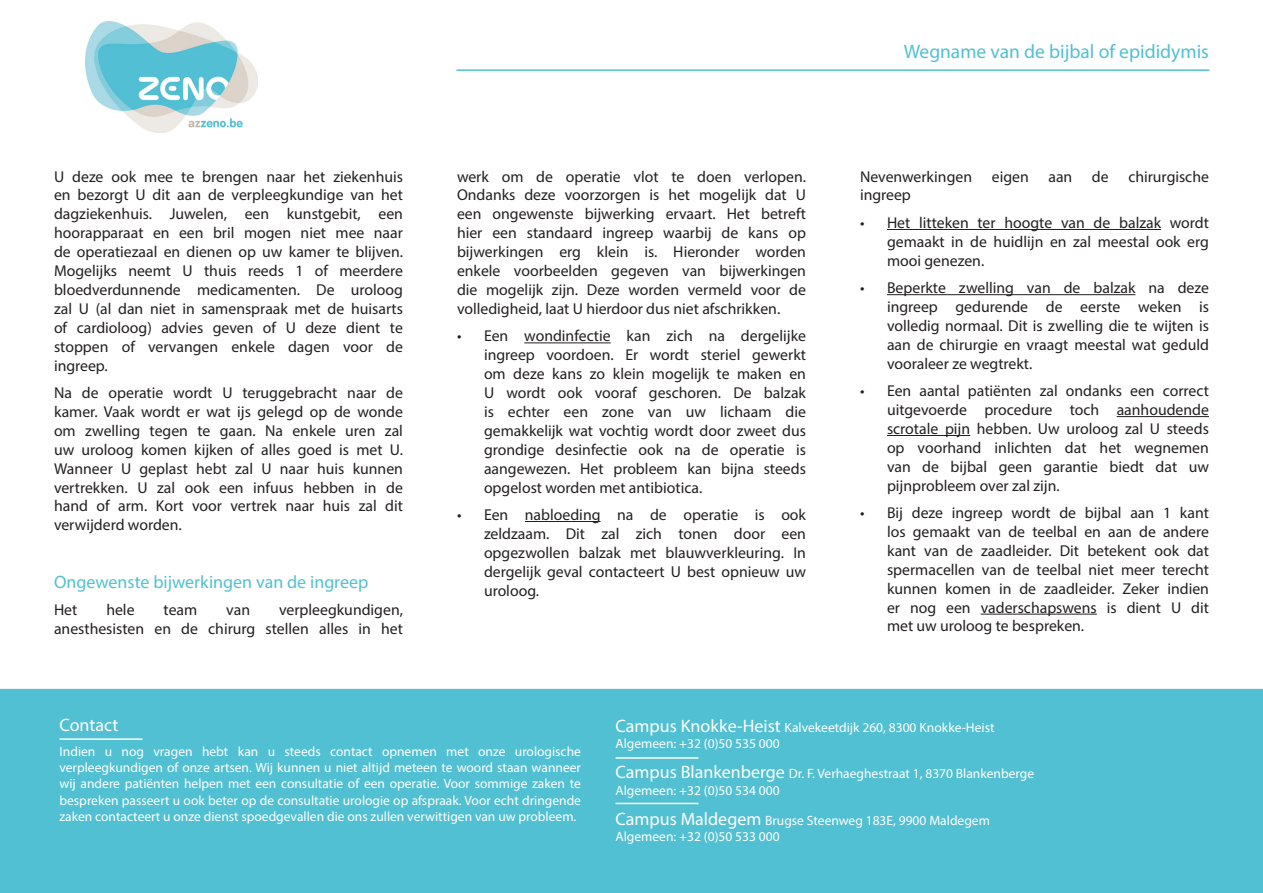
<style>
.page{position:relative;width:1263px;height:893px;background:#fff}
.page>*{position:absolute;margin:0;border:0;box-sizing:border-box;transform-origin:0 0}
.Paginatitel{font:19.5px "Myriad Pro";color:#51c0d3}
.Tussentitel{font:18px "Myriad Pro";color:#51c0d3}
.t1{font:18px "Myriad Pro";color:#fff}
.Normale_Tekst{font:15.75px/18.9px "Myriad Pro";color:#231f20;text-align:justify}
.Tussentitel_2{font:15.75px/18.9px "Myriad Pro";color:#231f20}
.t2{font:13.5px/16.2px "Myriad Pro";color:#fff}
.s1{font-size:18px}
</style>
<div class="page">
<hr style="left:457px;top:69px;width:752px;height:2px;background:#51c0d3">
<img style="left:85px;top:21px;width:173px;height:112px">
<div style="left:0;top:689px;width:1263px;height:204px;background:#51c0d3"></div>
<hr style="left:615px;top:757px;width:83px;height:2px;background:#fff">
<hr style="left:60px;top:738px;width:82px;height:2px;background:#fff">
<hr style="left:615px;top:803px;width:83px;height:1px;background:#fff">
<hr style="left:524px;top:342px;width:87px;height:1px;background:#231f20">
<hr style="left:525px;top:521px;width:75px;height:1px;background:#231f20">
<hr style="left:887px;top:229px;width:274px;height:1px;background:#231f20">
<hr style="left:887px;top:294px;width:248px;height:1px;background:#231f20">
<hr style="left:1117px;top:416px;width:92px;height:1px;background:#231f20">
<hr style="left:887px;top:435px;width:83px;height:1px;background:#231f20">
<hr style="left:981px;top:614px;width:116px;height:1px;background:#231f20">
<p class="Normale_Tekst" style="left:54px;top:167px;width:350px">U deze ook mee te brengen naar het ziekenhuis en bezorgt U dit aan de verpleegkundige van het dagziekenhuis. Juwelen, een kunstgebit, een hoorapparaat en een bril mogen niet mee naar de operatiezaal en dienen op uw kamer te blijven.<br>Mogelijks neemt U thuis reeds 1 of meerdere bloedverdunnende medicamenten. De uroloog zal U (al dan niet in samenspraak met de huisarts of cardioloog) advies geven of U deze dient te stoppen of vervangen enkele dagen voor de ingreep.</p>
<p class="Normale_Tekst" style="left:54px;top:383px;width:350px">Na de operatie wordt U teruggebracht naar de kamer. Vaak wordt er wat ijs gelegd op de wonde om zwelling tegen te gaan. Na enkele uren zal uw uroloog komen kijken of alles goed is met U.<br>Wanneer U geplast hebt zal U naar huis kunnen vertrekken. U zal ook een infuus hebben in de hand of arm. Kort voor vertrek naar huis zal dit verwijderd worden.</p>
<p class="Tussentitel" style="left:54px;top:571px;width:316px">Ongewenste bijwerkingen van de ingreep</p>
<p class="Normale_Tekst" style="left:54px;top:600px;width:25px">Het</p>
<p class="Normale_Tekst" style="left:106px;top:600px;width:30px">hele</p>
<p class="Normale_Tekst" style="left:164px;top:600px;width:35px">team</p>
<p class="Normale_Tekst" style="left:226px;top:600px;width:25px">van</p>
<p class="Normale_Tekst" style="left:54px;top:600px;width:350px;text-align:right">verpleegkundigen,<br>anesthesisten en de chirurg stellen alles in het</p>
<p class="Normale_Tekst" style="left:457px;top:167px;width:350px">werk om de operatie vlot te doen verlopen.<br>Ondanks deze voorzorgen is het mogelijk dat U een ongewenste bijwerking ervaart. Het betreft hier een standaard ingreep waarbij de kans op bijwerkingen erg klein is. Hieronder worden enkele voorbeelden gegeven van bijwerkingen die mogelijk zijn. Deze worden vermeld voor de volledigheid, laat U hierdoor dus niet afschrikken.</p>
<p class="Normale_Tekst" style="left:484px;top:326px;width:323px;text-indent:-27px">• Een wondinfectie kan zich na dergelijke ingreep voordoen. Er wordt steriel gewerkt om deze kans zo klein mogelijk te maken en U wordt ook vooraf geschoren. De balzak is echter een zone van uw lichaam die gemakkelijk wat vochtig wordt door zweet dus grondige desinfectie ook na de operatie is aangewezen. Het probleem kan bijna steeds opgelost worden met antibiotica.</p>
<p class="Normale_Tekst" style="left:484px;top:505px;width:323px;text-indent:-27px">• Een nabloeding na de operatie is ook zeldzaam. Dit zal zich tonen door een opgezwollen balzak met blauwverkleuring. In dergelijk geval contacteert U best opnieuw uw uroloog.</p>
<p class="Paginatitel" style="left:904px;top:40px;width:307px">Wegname van de bijbal of epididymis</p>
<p class="Tussentitel_2" style="left:860px;top:167px;width:350px">Nevenwerkingen eigen aan de chirurgische ingreep</p>
<p class="Normale_Tekst" style="left:887px;top:213px;width:323px;text-indent:-27px">• Het litteken ter hoogte van de balzak wordt gemaakt in de huidlijn en zal meestal ook erg mooi genezen.</p>
<p class="Normale_Tekst" style="left:887px;top:278px;width:323px;text-indent:-27px">• Beperkte zwelling van de balzak na deze ingreep gedurende de eerste weken is volledig normaal. Dit is zwelling die te wijten is aan de chirurgie en vraagt meestal wat geduld vooraleer ze wegtrekt.</p>
<p class="Normale_Tekst" style="left:887px;top:381px;width:323px;text-indent:-27px">• Een aantal patiënten zal ondanks een correct uitgevoerde procedure toch aanhoudende scrotale pijn hebben. Uw uroloog zal U steeds op voorhand inlichten dat het wegnemen van de bijbal geen garantie biedt dat uw pijnprobleem over zal zijn.</p>
<p class="Normale_Tekst" style="left:887px;top:503px;width:323px;text-indent:-27px">• Bij deze ingreep wordt de bijbal aan 1 kant los gemaakt van de teelbal en aan de andere kant van de zaadleider. Dit betekent ook dat spermacellen van de teelbal niet meer terecht kunnen komen in de zaadleider. Zeker indien er nog een vaderschapswens is dient U dit met uw uroloog te bespreken.</p>
<p class="t1" style="left:60px;top:714px;width:60px">Contact</p>
<p class="t2" style="left:60px;top:743px;width:523px;text-align:justify">Indien u nog vragen hebt kan u steeds contact opnemen met onze urologische verpleegkundigen of onze artsen. Wij kunnen u niet altijd meteen te woord staan wanneer wij andere patiënten helpen met een consultatie of een operatie. Voor sommige zaken te bespreken passeert u ook beter op de consultatie urologie op afspraak. Voor echt dringende zaken contacteert u onze dienst spoedgevallen die ons zullen verwittigen van uw probleem.</p>
<p class="t2" style="left:615px;top:719px;width:380px"><span class="s1">Campus Knokke-Heist</span> Kalvekeetdijk 260, 8300 Knokke-Heist<br>Algemeen: +32 (0)50 535 000</p>
<p class="t2" style="left:615px;top:766px;width:420px"><span class="s1">Campus Blankenberge</span> Dr. F. Verhaeghestraat 1, 8370 Blankenberge<br>Algemeen: +32 (0)50 534 000</p>
<p class="t2" style="left:615px;top:812px;width:376px"><span class="s1">Campus Maldegem</span> Brugse Steenweg 183E, 9900 Maldegem<br>Algemeen: +32 (0)50 533 000</p>
</div>
